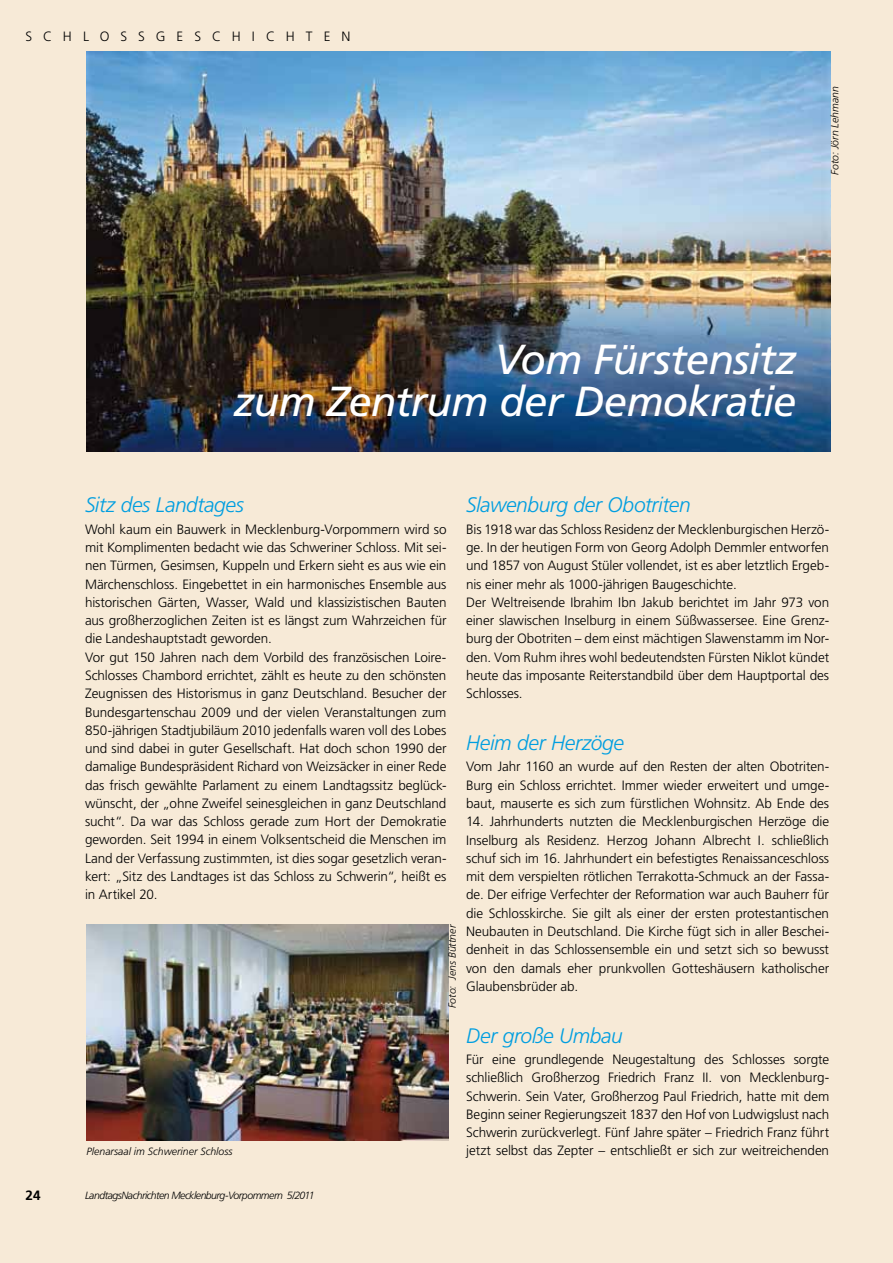
<style>
.page{position:relative;width:893px;height:1263px;background:#f7ead7}
.page>*{position:absolute;margin:0;border:0;box-sizing:border-box;transform-origin:0 0}
.t1{font:italic 42px/42px "Frutiger LT";letter-spacing:-.02em;color:#fff;text-align:right}
.t2{font:italic 300 21px "Frutiger LT";letter-spacing:-.02em;color:#009ee0}
.t3{font:300 13.5px/18.3px "Frutiger LT";letter-spacing:-.005em;color:#000;text-align:justify}
.t4{font:300 13.5px "Frutiger LT";letter-spacing:.815em;color:#000}
.t5{font:700 13.5px "Frutiger LT";color:#000}
.t6{font:italic 300 10.5px "Frutiger LT";color:#000}
.t7{font:italic 300 10.5px "Frutiger LT";letter-spacing:-.05em;color:#000}
</style>
<div class="page">
<img style="left:87px;top:51px;width:744px;height:400px">
<img style="left:87px;top:925px;width:361px;height:215px">
<p class="t4" style="left:26px;top:29px;width:326px">SCHLOSSGESCHICHTEN</p>
<p class="t6" style="left:829px;top:175px;width:90px;rotate:-90deg">Foto: Jörn Lehmann</p>
<h1 class="t1" style="left:234px;top:339px;width:564px">Vom Fürstensitz<br>zum Zentrum der Demokratie</h1>
<h2 class="t2" style="left:85px;top:493px;width:160px">Sitz des Landtages</h2>
<p class="t3" style="left:85px;top:520px;width:363px;text-align:left">Wohl kaum ein Bauwerk in Mecklenburg-Vorpommern wird so mit Komplimenten bedacht wie das Schweriner Schloss. Mit sei&shy;nen Türmen, Gesimsen, Kuppeln und Erkern sieht es aus wie ein Märchenschloss. Eingebettet in ein harmonisches Ensemble aus historischen Gärten, Wasser, Wald und klassizistischen Bauten aus großherzoglichen Zeiten ist es längst zum Wahrzeichen für die Landeshauptstadt geworden.<br>Vor gut 150 Jahren nach dem Vorbild des französischen Loire-Schlosses Chambord errichtet, zählt es heute zu den schönsten Zeugnissen des Historismus in ganz Deutschland. Besucher der Bundesgartenschau 2009 und der vielen Veranstaltungen zum 850-jährigen Stadtjubiläum 2010 jedenfalls waren voll des Lobes und sind dabei in guter Gesellschaft. Hat doch schon 1990 der damalige Bundespräsident Richard von Weizsäcker in einer Rede das frisch gewählte Parlament zu einem Landtagssitz beglück&shy;wünscht, der „ohne Zweifel seinesgleichen in ganz Deutschland sucht“. Da war das Schloss gerade zum Hort der Demokratie geworden. Seit 1994 in einem Volksentscheid die Menschen im Land der Verfassung zustimmten, ist dies sogar gesetzlich veran&shy;kert: „Sitz des Landtages ist das Schloss zu Schwerin“, heißt es in Artikel 20.</p>
<p class="t6" style="left:87px;top:1145px;width:147px">Plenarsaal im Schweriner Schloss</p>
<p class="t6" style="left:446px;top:1008px;width:85px;rotate:-90deg">Foto: Jens Büttner</p>
<h2 class="t2" style="left:466px;top:493px;width:226px">Slawenburg der Obotriten</h2>
<p class="t3" style="left:466px;top:520px;width:365px;text-align:left">Bis 1918 war das Schloss Residenz der Mecklenburgischen Herzö&shy;ge. In der heutigen Form von Georg Adolph Demmler entworfen und 1857 von August Stüler vollendet, ist es aber letztlich Ergeb&shy;nis einer mehr als 1000-jährigen Baugeschichte.<br>Der Weltreisende Ibrahim Ibn Jakub berichtet im Jahr 973 von einer slawischen Inselburg in einem Süßwassersee. Eine Grenz&shy;burg der Obotriten – dem einst mächtigen Slawenstamm im Nor&shy;den. Vom Ruhm ihres wohl bedeutendsten Fürsten Niklot kündet heute das imposante Reiterstandbild über dem Hauptportal des Schlosses.</p>
<h2 class="t2" style="left:466px;top:731px;width:159px">Heim der Herzöge</h2>
<p class="t3" style="left:466px;top:758px;width:365px">Vom Jahr 1160 an wurde auf den Resten der alten Obotriten-Burg ein Schloss errichtet. Immer wieder erweitert und umge&shy;baut, mauserte es sich zum fürstlichen Wohnsitz. Ab Ende des</p>
<p class="t3" style="left:466px;top:813px;width:365px">14. Jahrhunderts nutzten die Mecklenburgischen Herzöge die Inselburg als Residenz. Herzog Johann Albrecht I. schließlich schuf sich im 16. Jahrhundert ein befestigtes Renaissanceschloss mit dem verspielten rötlichen Terrakotta-Schmuck an der Fassa&shy;de. Der eifrige Verfechter der Reformation war auch Bauherr für die Schlosskirche. Sie gilt als einer der ersten protestantischen Neubauten in Deutschland. Die Kirche fügt sich in aller Beschei&shy;denheit in das Schlossensemble ein und setzt sich so bewusst von den damals eher prunkvollen Gotteshäusern katholischer Glaubensbrüder ab.</p>
<h2 class="t2" style="left:466px;top:1023px;width:158px">Der große Umbau</h2>
<p class="t3" style="left:466px;top:1050px;width:365px">Für eine grundlegende Neugestaltung des Schlosses sorgte schließlich Großherzog Friedrich Franz II. von Mecklenburg-Schwerin. Sein Vater, Großherzog Paul Friedrich, hatte mit dem Beginn seiner Regierungszeit 1837 den Hof von Ludwigslust nach Schwerin zurückverlegt. Fünf Jahre später – Friedrich Franz führt jetzt selbst das Zepter – entschließt er sich zur weitreichenden</p>
<p class="t5" style="left:26px;top:1187px;width:17px">24</p>
<p class="t7" style="left:85px;top:1189px;width:231px">LandtagsNachrichten Mecklenburg-Vorpommern 5/2011</p>
</div>
